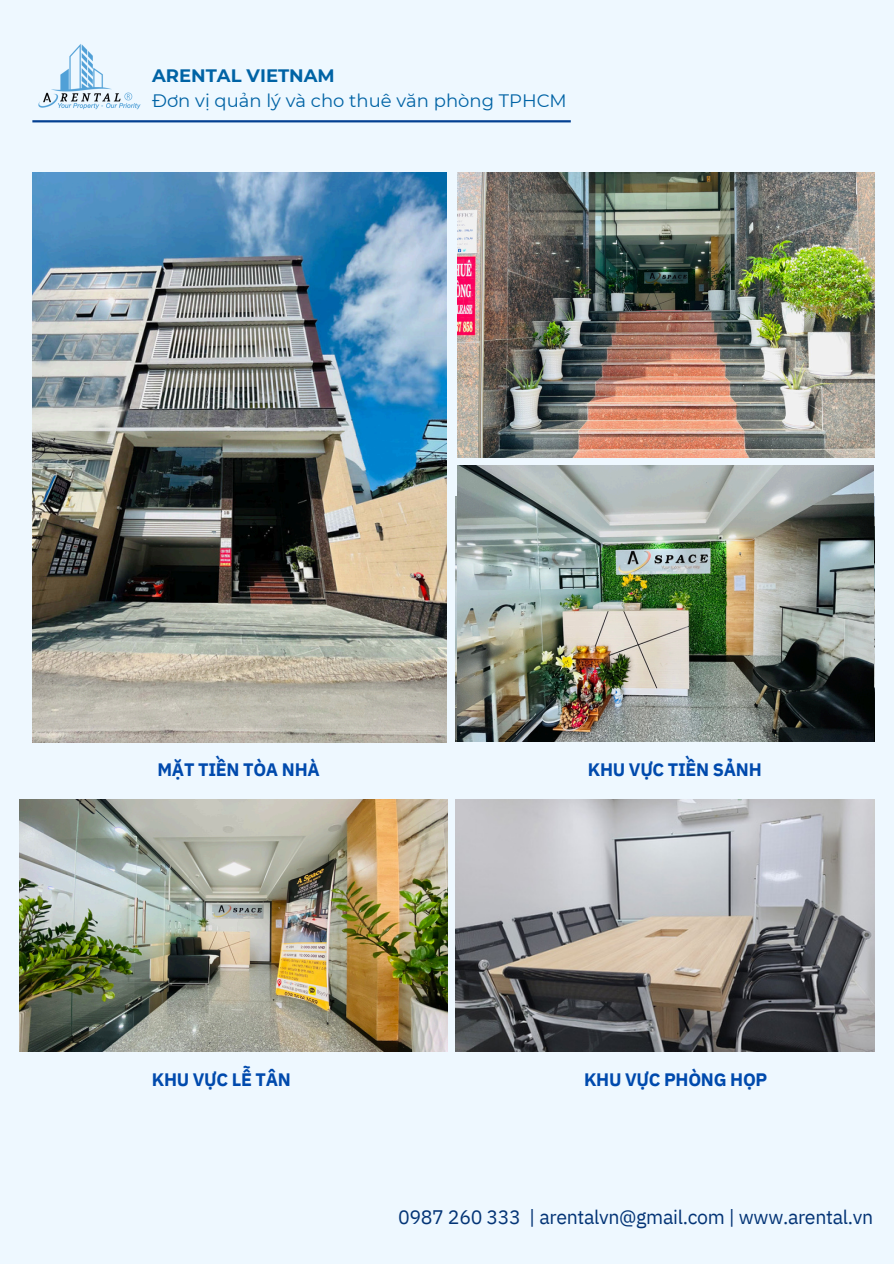
<style>
.page{position:relative;width:894px;height:1264px;background:#fff}
.page>*{position:absolute;margin:0;border:0;box-sizing:border-box;transform-origin:0 0}
.t1{font:19.5px "IBM Plex Sans";letter-spacing:-.015em;color:#033476}
.t2{font:700 18px "IBM Plex Sans";letter-spacing:-.015em;color:#004aad}
.t3{font:18px "Montserrat";color:#0063a5}
.t4{font:700 18px "Montserrat";color:#0063a5}
</style>
<div class="page">
<div style="left:0;top:0;width:893px;height:1263px;background:#eef8ff"></div>
<img style="left:32px;top:173px;width:414px;height:569px">
<img style="left:19px;top:799px;width:428px;height:252px">
<img style="left:457px;top:465px;width:415px;height:276px">
<img style="left:455px;top:799px;width:419px;height:252px">
<hr style="left:32px;top:120px;width:538px;height:2px;background:#034092">
<img style="left:38px;top:44px;width:103px;height:66px">
<img style="left:457px;top:173px;width:417px;height:284px">
<p class="t4" style="left:152px;top:65px;width:184px">ARENTAL VIETNAM</p>
<h1 class="t3" style="left:152px;top:90px;width:416px">Đơn vị quản lý và cho thuê văn phòng TPHCM</h1>
<h1 class="t2" style="left:157px;top:758px;width:164px">MẶT TIỀN TÒA NHÀ</h1>
<p class="t2" style="left:587px;top:758px;width:175px">KHU VỰC TIỀN SẢNH</p>
<h1 class="t2" style="left:152px;top:1067px;width:141px">KHU VỰC LỄ TÂN</h1>
<p class="t2" style="left:584px;top:1067px;width:185px">KHU VỰC PHÒNG HỌP</p>
<h1 class="t1" style="left:398px;top:1203px;width:476px">0987 260 333 | arentalvn@gmail.com | www.arental.vn</h1>
</div>
